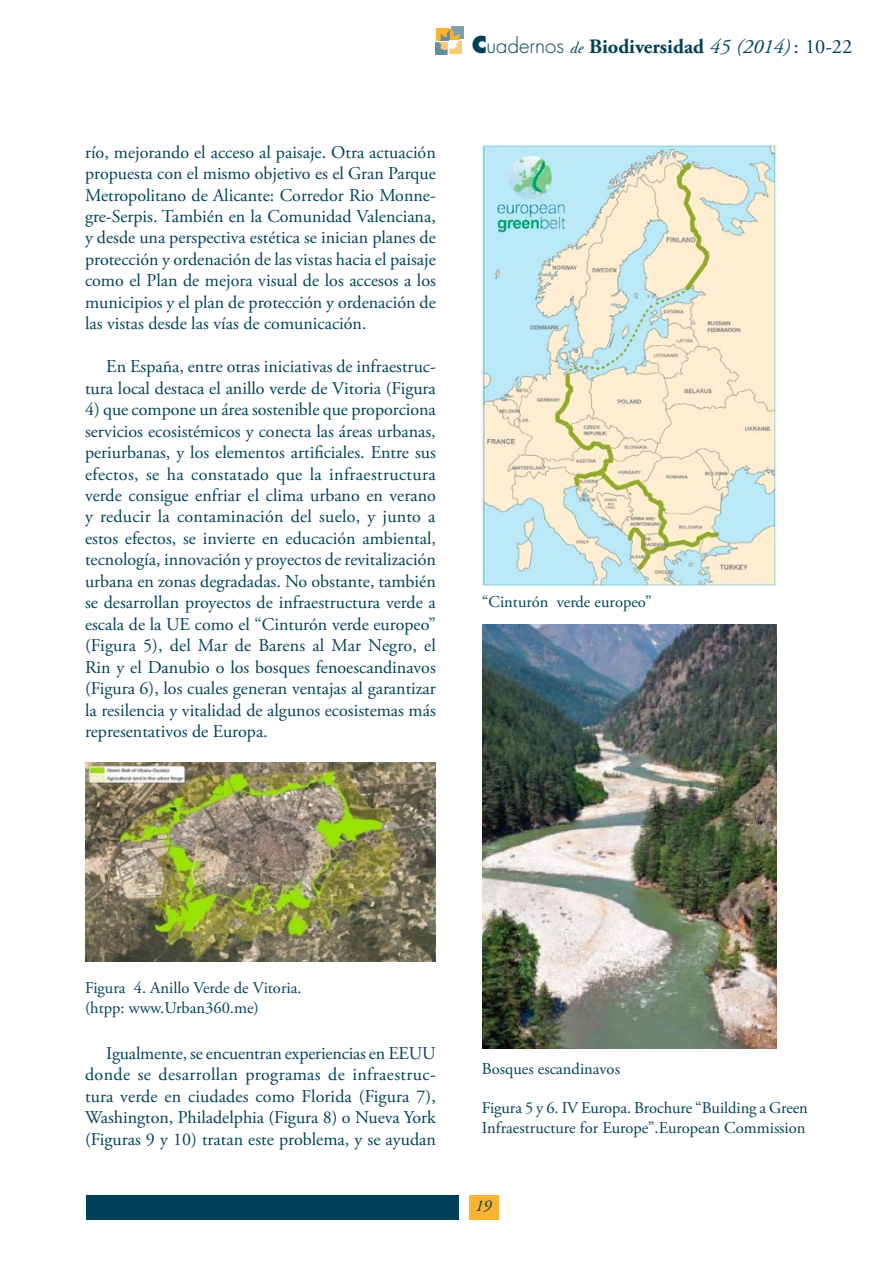
<style>
.page{position:relative;width:893px;height:1263px;background:#fff}
.page>*{position:absolute;margin:0;border:0;box-sizing:border-box;transform-origin:0 0}
.t1{font:700 20.4px "Adobe Garamond Pro";color:#004158}
.t2{font:18px/21.5px "Adobe Garamond Pro";color:#004158;text-align:justify}
.t3{font:16.5px/19.8px "Adobe Garamond Pro";color:#004158}
.t4{font:italic 16.5px "Adobe Garamond Pro";color:#004158}
.s1{font-family:"Futura";font-weight:800;font-size:22.65px}
.s2{font-family:"Futura";font-weight:300}
.s3{font-weight:400;font-style:italic;font-size:15.9px}
.s4{font-weight:400;font-style:italic}
.s5{font-weight:400}
</style>
<div class="page">
<div style="left:437px;top:28px;width:12px;height:13px;background:#f9b232"></div>
<div style="left:451px;top:27px;width:12px;height:12px;background:#80a0ac"></div>
<div style="left:435px;top:42px;width:13px;height:13px;background:#668d9b"></div>
<div style="left:449px;top:41px;width:13px;height:12px;background:#fbc970"></div>
<svg style="left:438px;top:27px;width:22px;height:28px"></svg>
<div style="left:86px;top:1195px;width:373px;height:25px;background:#004158"></div>
<div style="left:470px;top:1195px;width:29px;height:25px;background:#f9b232"></div>
<img style="left:85px;top:763px;width:351px;height:198px">
<img style="left:482px;top:145px;width:294px;height:442px">
<img style="left:483px;top:624px;width:293px;height:425px">
<p class="t2" style="left:85px;top:142px;width:352px">río, mejorando el acceso al paisaje. Otra actuación propuesta con el mismo objetivo es el Gran Parque Metropolitano de Alicante: Corredor Rio Monne&shy;gre-Serpis. También en la Comunidad Valenciana, y desde una perspectiva estética se inician planes de protección y ordenación de las vistas hacia el paisaje como el Plan de mejora visual de los accesos a los municipios y el plan de protección y ordenación de las vistas desde las vías de comunicación.</p>
<p class="t2" style="left:85px;top:356px;width:352px;text-align:right">En España, entre otras iniciativas de infraestruc&shy;tura local destaca el anillo verde de Vitoria (Figura</p>
<p class="t2" style="left:85px;top:399px;width:352px">4) que compone un área sostenible que proporciona servicios ecosistémicos y conecta las áreas urbanas, periurbanas, y los elementos artificiales. Entre sus efectos, se ha constatado que la infraestructura verde consigue enfriar el clima urbano en verano y reducir la contaminación del suelo, y junto a estos efectos, se invierte en educación ambiental, tecnología, innovación y proyectos de revitalización urbana en zonas degradadas. No obstante, también se desarrollan proyectos de infraestructura verde a escala de la UE como el “Cinturón verde europeo” (Figura 5), del Mar de Barens al Mar Negro, el Rin y el Danubio o los bosques fenoescandinavos (Figura 6), los cuales generan ventajas al garantizar la resilencia y vitalidad de algunos ecosistemas más representativos de Europa.</p>
<p class="t1" style="left:472px;top:34px;width:382px"><span class="s1">C</span><span class="s2">uadernos</span> <span class="s3">de</span> Biodiversidad <span class="s4">45 (2014)</span> <span class="s5">: 10-22</span></p>
<p class="t3" style="left:482px;top:592px;width:171px">“Cinturón verde europeo”</p>
<p class="t3" style="left:85px;top:978px;width:218px">Figura 4. Anillo Verde de Vitoria. (htpp: www.Urban360.me)</p>
<p class="t2" style="left:85px;top:1043px;width:352px;text-indent:21px">Igualmente, se encuentran experiencias en EEUU donde se desarrollan programas de infraestruc&shy;tura verde en ciudades como Florida (Figura 7), Washington, Philadelphia (Figura 8) o Nueva York (Figuras 9 y 10) tratan este problema, y se ayudan</p>
<p class="t3" style="left:482px;top:1059px;width:140px">Bosques escandinavos</p>
<p class="t3" style="left:482px;top:1099px;width:328px">Figura 5 y 6. IV Europa. Brochure “Building a Green<br>Infraestructure for Europe”.European Commission</p>
<p class="t4" style="left:475px;top:1195px;width:18px">19</p>
</div>
